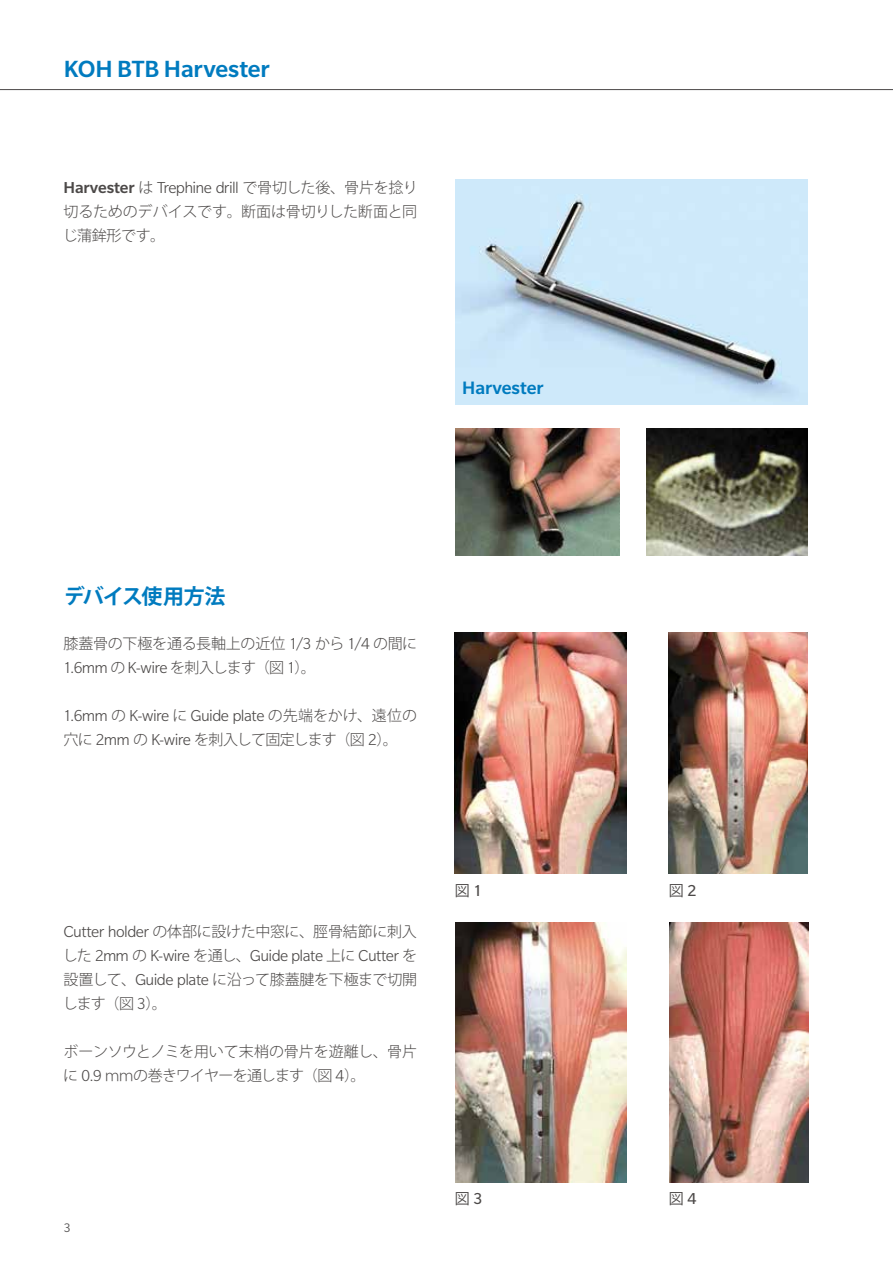
<style>
.page{position:relative;width:893px;height:1263px;background:#fff}
.page>*{position:absolute;margin:0;border:0;box-sizing:border-box;transform-origin:0 0}
.t1{font:500 25.5px "Slate Pro";letter-spacing:-.005em;color:#007bbf}
.t2{font:700 21px "Koz Go Pro";letter-spacing:-.045em;color:#007bbf}
.t3{font:500 19.5px "Slate Pro";color:#007bbf}
.t4{font:300 17.25px "Slate Pro";letter-spacing:-.035em;color:#4c4948}
.t5{font:300 15px/24px "Koz Go Pro";letter-spacing:-.025em;color:#4c4948}
.t6{font:300 15px "Koz Go Pro";letter-spacing:-.05em;color:#4c4948}
.t7{font:15px "Koz Go Pro";color:#4c4948}
.t8{font:13.5px "Slate Pro";color:#595757}
.s1{font-family:"Slate Pro";font-weight:500;font-size:17.25px}
.s2{font-family:"Slate Pro";font-size:17.25px}
.s3{font-family:"Koz Go Pro";font-size:15px}
</style>
<div class="page">
<hr style="left:0;top:89px;width:893px;height:1px;background:#4c4948">
<img style="left:454px;top:632px;width:172px;height:242px">
<img style="left:669px;top:632px;width:139px;height:242px">
<img style="left:455px;top:923px;width:172px;height:260px">
<img style="left:669px;top:923px;width:139px;height:260px">
<img style="left:455px;top:428px;width:165px;height:127px">
<img style="left:646px;top:428px;width:162px;height:127px">
<img style="left:455px;top:179px;width:353px;height:225px">
<h1 class="t1" style="left:64px;top:55px;width:208px">KOH BTB Harvester</h1>
<p class="t5" style="left:63px;top:175px;width:357px;text-align:justify"><span class="s1">Harvester</span> は <span class="s2">Trephine drill</span> で骨切した後、骨片を捻り切るためのデバイスです。断面は骨切りした断面と同じ蒲鉾形です。</p>
<h3 class="t3" style="left:462px;top:377px;width:83px">Harvester</h3>
<h2 class="t2" style="left:64px;top:583px;width:163px">デバイス使用方法</h2>
<p class="t5" style="left:64px;top:631px;width:355px">膝蓋骨の下極を通る長軸上の近位 <span class="s2">1/3</span> から <span class="s2">1/4</span> の間に</p>
<p class="t4" style="left:63px;top:658px;width:254px">1.6mm <span class="s3">の</span> K-wire <span class="s3">を刺入します（図</span> 1<span class="s3">）。</span></p>
<p class="t4" style="left:63px;top:706px;width:355px">1.6mm <span class="s3">の</span> K-wire <span class="s3">に</span> Guide plate <span class="s3">の先端をかけ、遠位の</span></p>
<p class="t6" style="left:64px;top:729px;width:336px">穴に <span class="s2">2mm</span> の <span class="s2">K-wire</span> を刺入して固定します（図 <span class="s2">2</span>）。</p>
<p class="t5" style="left:64px;top:919px;width:355px"><span class="s2">Cutter holder</span> の体部に設けた中窓に、脛骨結節に刺入</p>
<p class="t4" style="left:63px;top:946px;width:356px"><span class="s3">した</span> 2mm <span class="s3">の</span> K-wire <span class="s3">を通し、</span>Guide plate <span class="s3">上に</span> Cutter <span class="s3">を</span></p>
<p class="t5" style="left:63px;top:967px;width:356px">設置して、<span class="s2">Guide plate</span> に沿って膝蓋腱を下極まで切開します（図 <span class="s2">3</span>）。</p>
<p class="t5" style="left:63px;top:1039px;width:355px">ボーンソウとノミを用いて末梢の骨片を遊離し、骨片に <span class="s2">0.9</span> ｍｍの巻きワイヤーを通します（図 <span class="s2">4</span>）。</p>
<p class="t7" style="left:455px;top:880px;width:29px">図<span class="s2">1</span></p>
<p class="t8" style="left:64px;top:1220px;width:8px">3</p>
<p class="t7" style="left:455px;top:1189px;width:29px">図<span class="s2">3</span></p>
<p class="t7" style="left:669px;top:880px;width:29px">図<span class="s2">2</span></p>
<p class="t7" style="left:669px;top:1189px;width:29px">図<span class="s2">4</span></p>
</div>
